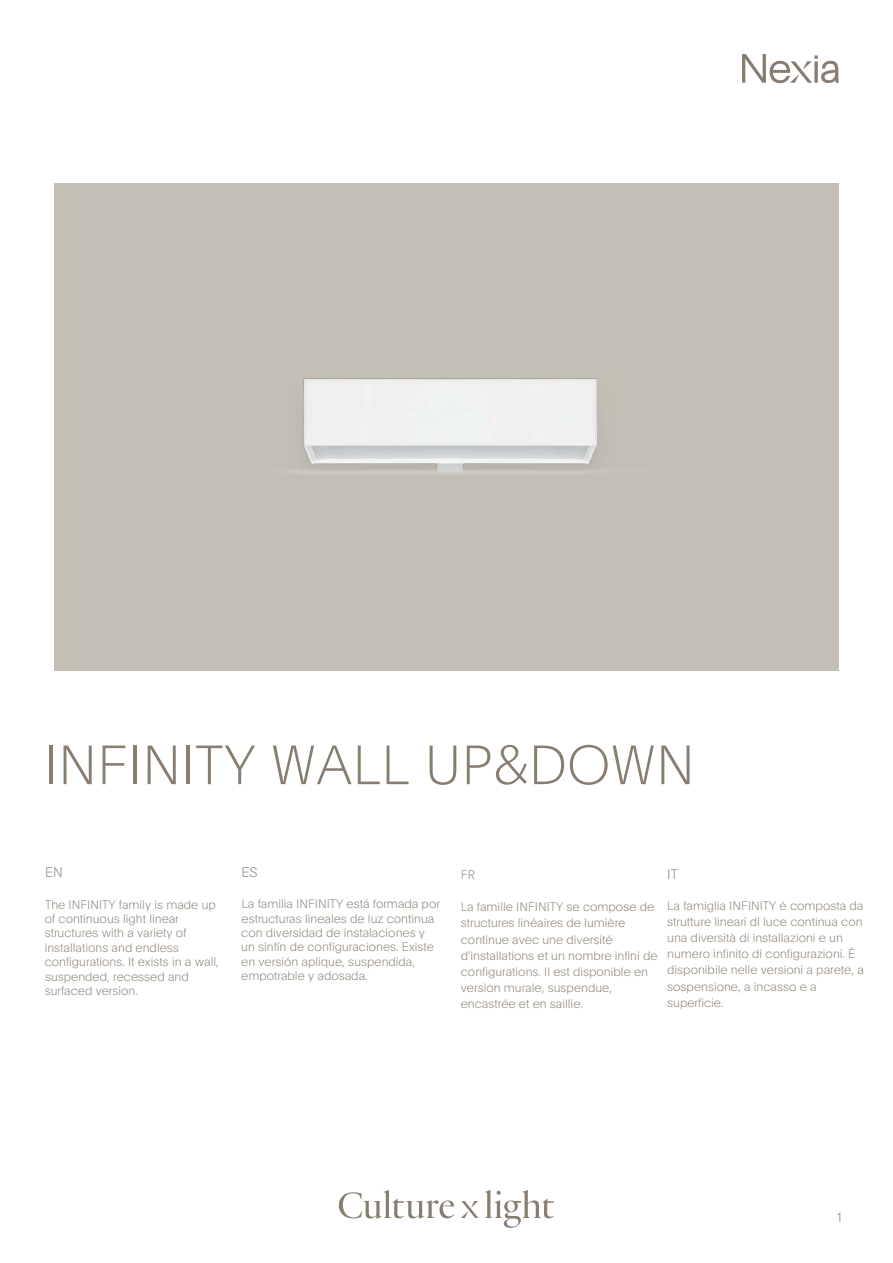
<style>
.page{position:relative;width:893px;height:1263px;background:#fff}
.page>*{position:absolute;margin:0;border:0;box-sizing:border-box;transform-origin:0 0}
.t1{font:200 54px "Plain";color:#877d70}
.t2{font:200 13.5px "Plain";color:#877d70}
.t3{font:200 12px/16.2px "Plain";color:#877d70}
</style>
<div class="page">
<svg style="left:742px;top:54px;width:97px;height:29px"></svg>
<svg style="left:339px;top:1190px;width:215px;height:38px"></svg>
<div style="left:54px;top:183px;width:785px;height:488px;background:#c4bfb5"></div>
<img style="left:296px;top:378px;width:301px;height:96px">
<h1 class="t1" style="left:44px;top:726px;width:652px">INFINITY WALL UP&amp;DOWN</h1>
<p class="t2" style="left:45px;top:863px;width:19px">EN</p>
<p class="t3" style="left:45px;top:896px;width:176px;line-height:14.4px">The INFINITY family is made up of continuous light linear structures with a variety of installations and endless configurations. It exists in a wall, suspended, recessed and surfaced version.</p>
<p class="t2" style="left:242px;top:862px;width:18px">ES</p>
<p class="t3" style="left:241px;top:896px;width:200px;line-height:14.4px">La familia INFINITY está formada por estructuras lineales de luz continua con diversidad de instalaciones y un sinfín de configuraciones. Existe en versión aplique, suspendida, empotrable y adosada.</p>
<p class="t3" style="left:461px;top:866px;width:16px">FR</p>
<p class="t3" style="left:461px;top:898px;width:198px">La famille INFINITY se compose de structures linéaires de lumière continue avec une diversité d'installations et un nombre infini de configurations. Il est disponible en version murale, suspendue, encastrée et en saillie.</p>
<p class="t2" style="left:667px;top:864px;width:12px">IT</p>
<p class="t3" style="left:667px;top:897px;width:198px">La famiglia INFINITY è composta da strutture lineari di luce continua con una diversità di installazioni e un numero infinito di configurazioni. È disponibile nelle versioni a parete, a sospensione, a incasso e a superficie.</p>
<p class="t2" style="left:836px;top:1207px;width:9px">1</p>
</div>
